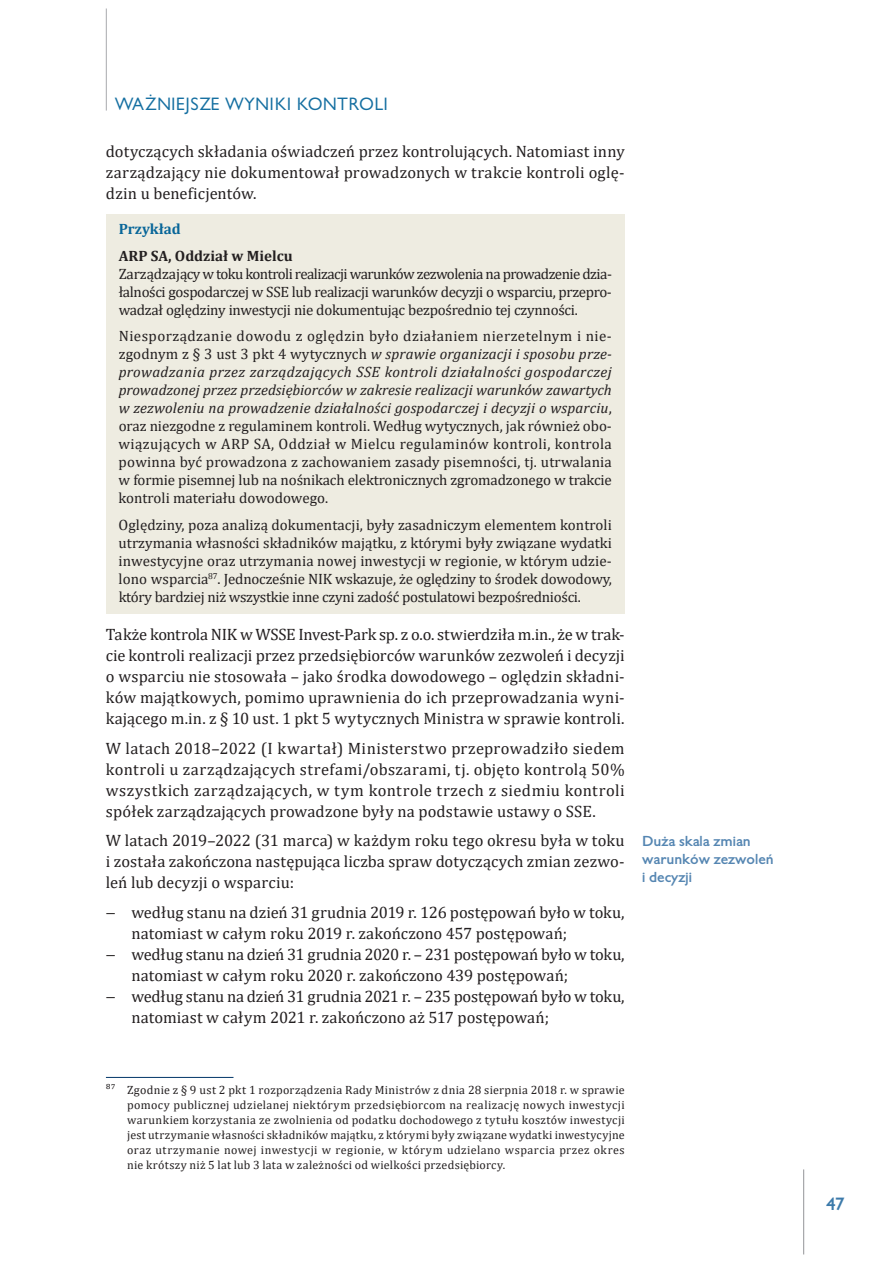
<style>
.page{position:relative;width:893px;height:1263px;background:#fff}
.page>*{position:absolute;margin:0;border:0;box-sizing:border-box;transform-origin:0 0}
.t1{font:16.5px/21px "Cambria";color:#231f20;text-align:justify}
.t2{font:16.5px "Gilead TTEFN";letter-spacing:.05em;color:#156fa1}
.t3{font:700 16.5px "Gilead TTEFN";color:#3c7aaa}
.t4{font:15px/18px "Cambria";letter-spacing:-.015em;color:#231f20;text-align:justify}
.t5{font:700 15px "Cambria";color:#231f20}
.t6{font:700 15px "Cambria";color:#086699}
.t7{font:700 13.5px/18px "Gilead TTEFN";color:#5586b2}
.t8{font:12px/15px "Cambria";letter-spacing:.02em;color:#231f20;text-align:justify}
.s1{font-style:italic}
.s2{font-size:15px}
.s3{font-family:"Myriad Pro"}
</style>
<div class="page">
<hr style="left:106px;top:9px;width:1px;height:102px;background:#a8a9ad">
<hr style="left:803px;top:1169px;width:1px;height:85px;background:#939598">
<div style="left:106px;top:214px;width:519px;height:32px;background:#eeece1"></div>
<div style="left:106px;top:241px;width:519px;height:32px;background:#eeece1"></div>
<div style="left:106px;top:259px;width:519px;height:68px;background:#eeece1"></div>
<div style="left:106px;top:321px;width:519px;height:194px;background:#eeece1"></div>
<div style="left:106px;top:510px;width:519px;height:104px;background:#eeece1"></div>
<hr style="left:106px;top:1077px;width:127px;height:1px;background:#003667">
<p class="t2" style="left:115px;top:93px;width:275px">WAŻNIEJSZE WYNIKI KONTROLI</p>
<p class="t1" style="left:106px;top:141px;width:520px">dotyczących składania oświadczeń przez kontrolujących. Natomiast inny zarządzający nie dokumentował prowadzonych w trakcie kontroli oglę&shy;dzin u beneficjentów.</p>
<p class="t6" style="left:119px;top:219px;width:64px">Przykład</p>
<p class="t5" style="left:119px;top:245px;width:176px">ARP SA, Oddział w Mielcu</p>
<p class="t4" style="left:119px;top:265px;width:495px">Zarządzający w toku kontroli realizacji warunków zezwolenia na prowadzenie dzia&shy;łalności gospodarczej w SSE lub realizacji warunków decyzji o wsparciu, przepro&shy;wadzał oględziny inwestycji nie dokumentując bezpośrednio tej czynności.</p>
<p class="t4" style="left:119px;top:327px;width:495px">Niesporządzanie dowodu z oględzin było działaniem nierzetelnym i nie&shy;zgodnym z § 3 ust 3 pkt 4 wytycznych <span class="s1">w sprawie organizacji i sposobu prze&shy;prowadzania przez zarządzających SSE kontroli działalności gospodarczej prowadzonej przez przedsiębiorców w zakresie realizacji warunków zawartych w zezwoleniu na prowadzenie działalności gospodarczej i decyzji o wsparciu</span>, oraz niezgodne z regulaminem kontroli. Według wytycznych, jak również obo&shy;wiązujących w ARP SA, Oddział w Mielcu regulaminów kontroli, kontrola powinna być prowadzona z zachowaniem zasady pisemności, tj. utrwalania w formie pisemnej lub na nośnikach elektronicznych zgromadzonego w trakcie kontroli materiału dowodowego.</p>
<p class="t4" style="left:119px;top:516px;width:495px">Oględziny, poza analizą dokumentacji, były zasadniczym elementem kontroli utrzymania własności składników majątku, z którymi były związane wydatki inwestycyjne oraz utrzymania nowej inwestycji w regionie, w którym udzie&shy;lono wsparcia<sup>87</sup>. Jednocześnie NIK wskazuje, że oględziny to środek dowodowy, który bardziej niż wszystkie inne czyni zadość postulatowi bezpośredniości.</p>
<p class="t1" style="left:106px;top:624px;width:520px">Także kontrola NIK w WSSE Invest-Park sp. z o.o. stw<span class="s2">i</span>erdziła m.in., że w trak&shy;cie kontroli realizacji przez przedsiębiorców warunków zezwoleń i decyzji o wsparciu nie stosowała – jako środka dowodowego – oględzin składni&shy;ków majątkowych, pomimo uprawnienia do ich przeprowadzania wyni&shy;kającego m.in. z § 10 ust. 1 pkt 5 wytycznych Ministra w sprawie kontroli.</p>
<p class="t1" style="left:106px;top:737px;width:520px">W latach 2018–2022 (I kwartał) Ministerstwo przeprowadziło siedem kontroli u zarządzających strefami/obszarami, tj. objęto kontrolą 50% wszystkich zarządzających, w tym kontrole trzech z siedmiu kontroli spółek zarządzających prowadzone były na podstawie ustawy o SSE.</p>
<p class="t1" style="left:106px;top:830px;width:520px">W latach 2019–2022 (31 marca) w każdym roku tego okresu była w toku i została zakończona następująca liczba spraw dotyczących zmian zezwo&shy;leń lub decyzji o wsparciu:</p>
<p class="t1" style="left:106px;top:901px;width:520px"><span class="s3">−</span> według stanu na dzień 31 grudnia 2019 r. 126 postępowań było w toku,</p>
<p class="t1" style="left:131px;top:922px;width:437px">natomiast w całym roku 2019 r. zakończono 457 postępowań;</p>
<p class="t1" style="left:106px;top:943px;width:520px"><span class="s3">−</span> według stanu na dzień 31 grudnia 2020 r. – 231 postępowań było w toku,</p>
<p class="t1" style="left:131px;top:964px;width:438px">natomiast w całym roku 2020 r. zakończono 439 postępowań;</p>
<p class="t1" style="left:106px;top:985px;width:520px"><span class="s3">−</span> według stanu na dzień 31 grudnia 2021 r. – 235 postępowań było w toku,</p>
<p class="t1" style="left:131px;top:1006px;width:419px">natomiast w całym 2021 r. zakończono aż 517 postępowań;</p>
<p class="t7" style="left:642px;top:832px;width:133px">Duża skala zmian warunków zezwoleń i decyzji</p>
<p class="t8" style="left:127px;top:1083px;width:499px;text-indent:-21px">87 Zgodnie z § 9 ust 2 pkt 1 rozporządzenia Rady Ministrów z dnia 28 sierpnia 2018 r. w sprawie pomocy publicznej udzielanej niektórym przedsiębiorcom na realizację nowych inwestycji warunkiem korzystania ze zwolnienia od podatku dochodowego z tytułu kosztów inwestycji jest utrzymanie własności składników majątku, z którymi były związane wydatki inwestycyjne oraz utrzymanie nowej inwestycji w regionie, w którym udzielano wsparcia przez okres nie krótszy niż 5 lat lub 3 lata w zależności od wielkości przedsiębiorcy.</p>
<p class="t3" style="left:826px;top:1193px;width:20px">47</p>
</div>
